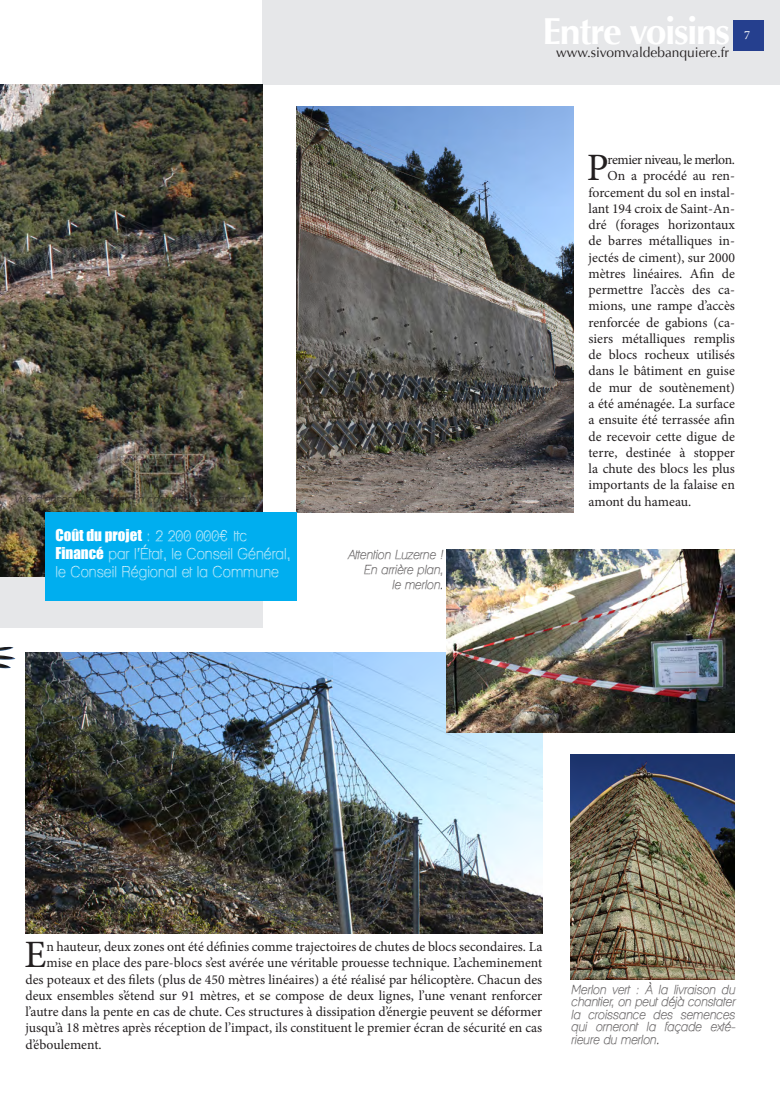
<style>
.page{position:relative;width:780px;height:1120px;background:#fff}
.page>*{position:absolute;margin:0;border:0;box-sizing:border-box;transform-origin:0 0}
.t1{font:38.75px "Minion Pro";color:#231f20}
.t2{font:700 37.5px "Optima";letter-spacing:-.04em;color:#fff}
.t3{font:15px "Lane Cane";color:#fff}
.t4{font:15px "Impact";color:#fff}
.t5{font:13.75px/16.2px "Minion Pro";color:#231f20;text-align:justify}
.t6{font:13.75px "Optima";color:#231f20}
.t7{font:13.75px "Minion Pro";letter-spacing:-.03em;color:#231f20}
.t8{font:italic 12.5px/12.5px "Lane Cane";color:#231f20;text-align:justify}
.t9{font:12.5px "Minion Pro";color:#fff}
.t10{font:italic 11.25px "Lane Cane";color:#231f20}
.s1{font-family:"Lane Cane"}
.s2{font-family:"Impact"}
</style>
<div class="page">
<img style="left:0;top:647px;width:15px;height:22px">
<div style="left:262px;top:0;width:518px;height:84px;background:#e6e7e9"></div>
<div style="left:0;top:576px;width:262px;height:51px;background:#e6e7e9"></div>
<img style="left:0;top:84px;width:262px;height:493px">
<img style="left:296px;top:107px;width:277px;height:405px">
<img style="left:26px;top:652px;width:516px;height:282px">
<img style="left:571px;top:754px;width:164px;height:225px">
<img style="left:446px;top:550px;width:289px;height:182px">
<div style="left:45px;top:512px;width:251px;height:88px;background:#00aeef"></div>
<div style="left:733px;top:20px;width:30px;height:30px;background:#253f8e"></div>
<p class="t10" style="left:14px;top:492px;width:244px">Vue d’ensemble du site. En contrebas, le hameau.</p>
<p class="t4" style="left:55px;top:523px;width:193px">Coût du projet <span class="s1">: 2 200 000€ ttc</span></p>
<p class="t3" style="left:55px;top:544px;width:237px"><span class="s2">Financé</span> par l’État, le Conseil Général,</p>
<p class="t3" style="left:55px;top:562px;width:225px">le Conseil Régional et la Commune</p>
<p class="t8" style="left:348px;top:548px;width:100px">Attention Luzerne !</p>
<p class="t8" style="left:363px;top:563px;width:84px">En arrière plan,</p>
<p class="t8" style="left:392px;top:578px;width:55px">le merlon.</p>
<p class="t2" style="left:542px;top:10px;width:189px">Entre voisins</p>
<p class="t6" style="left:556px;top:45px;width:175px">www.sivomvaldebanquiere.fr</p>
<p class="t9" style="left:744px;top:27px;width:7px">7</p>
<p class="t1" style="left:587px;top:142px;width:23px">P</p>
<p class="t7" style="left:607px;top:151px;width:129px">remier niveau, le merlon.</p>
<p class="t5" style="left:588px;top:168px;width:148px;text-indent:19px">On a procédé au ren&shy;forcement du sol en instal&shy;lant 194 croix de Saint-An&shy;dré (forages horizontaux de barres métalliques in&shy;jectés de ciment), sur 2000 mètres linéaires. Afin de permettre l’accès des ca&shy;mions, une rampe d’accès renforcée de gabions (ca&shy;siers métalliques remplis de blocs rocheux utilisés dans le bâtiment en guise de mur de soutènement) a été aménagée. La surface a ensuite été terrassée afin de recevoir cette digue de terre, destinée à stopper la chute des blocs les plus importants de la falaise en amont du hameau.</p>
<p class="t1" style="left:24px;top:929px;width:24px">E</p>
<p class="t5" style="left:46px;top:938px;width:497px">n hauteur, deux zones ont été définies comme trajectoires de chutes de blocs secondaires. La</p>
<p class="t5" style="left:46px;top:955px;width:497px">mise en place des pare-blocs s’est avérée une véritable prouesse technique. L’acheminement</p>
<p class="t5" style="left:26px;top:971px;width:518px">des poteaux et des filets (plus de 450 mètres linéaires) a été réalisé par hélicoptère. Chacun des</p>
<p class="t5" style="left:26px;top:987px;width:518px">deux ensembles s’étend sur 91 mètres, et se compose de deux lignes, l’une venant renforcer</p>
<p class="t5" style="left:26px;top:1003px;width:518px">l’autre dans la pente en cas de chute. Ces structures à dissipation d’énergie peuvent se déformer</p>
<p class="t5" style="left:26px;top:1020px;width:518px">jusqu’à 18 mètres après réception de l’impact, ils constituent le premier écran de sécurité en cas</p>
<p class="t5" style="left:26px;top:1036px;width:78px">d’éboulement.</p>
<p class="t8" style="left:571px;top:983px;width:168px">Merlon vert : À la livraison du chantier, on peut déjà constater la croissance des semences qui orneront la façade exté&shy;rieure du merlon.</p>
</div>
